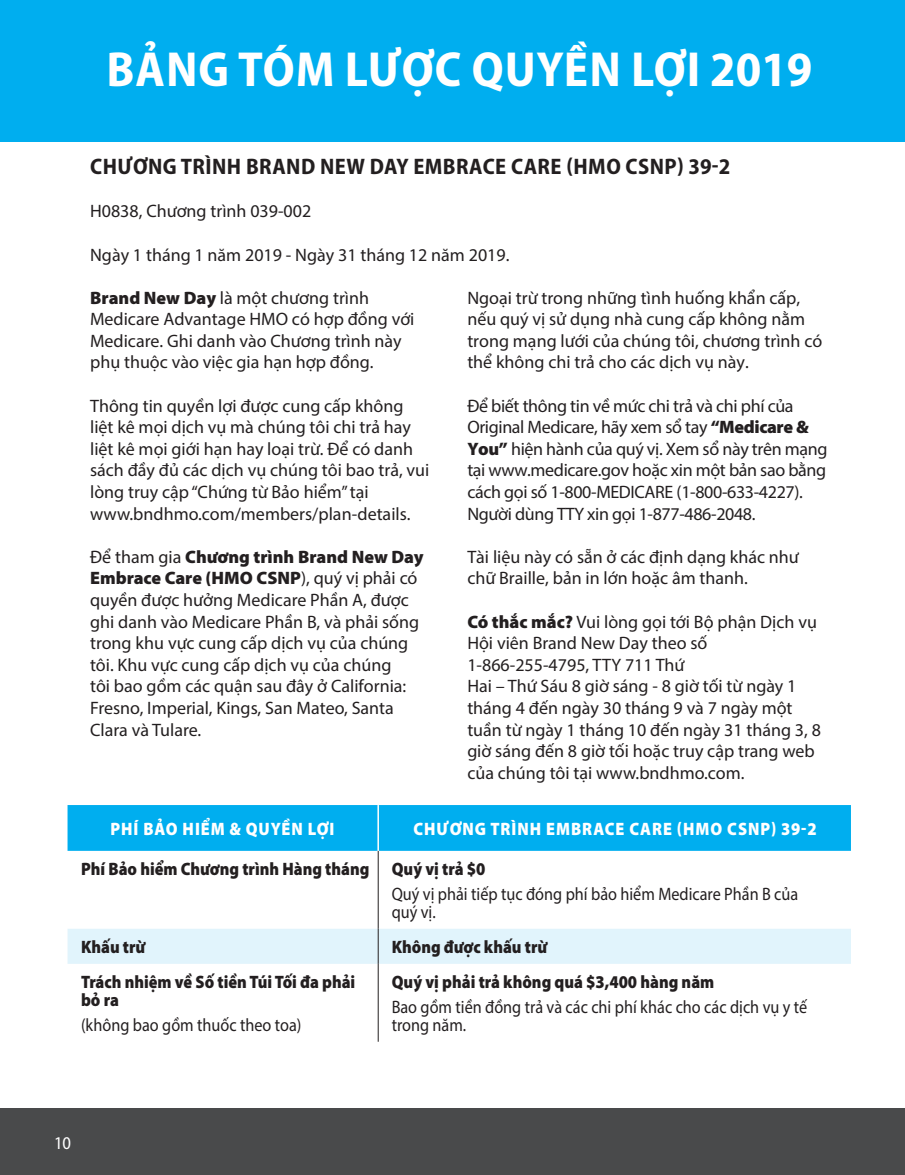
<style>
.page{position:relative;width:905px;height:1175px;background:#fff}
.page>*{position:absolute;margin:0;border:0;box-sizing:border-box;transform-origin:0 0}
.t1{font:700 semi-condensed 49.5px "Myriad Pro";letter-spacing:.01em;color:#fff}
.t2{font:700 semi-condensed 22.5px "Myriad Pro";letter-spacing:.02em;color:#231f20}
.t3{font:18px/21.6px "Myriad Pro";color:#231f20}
.t4{font:18px/21.6px "Myriad Pro";letter-spacing:-.02em;color:#231f20}
.t5{font:18px/18px "Myriad Pro";color:#231f20;scale:.9 1}
.t6{font:900 18px/18px "Myriad Pro";color:#231f20;scale:.9 1}
.t7{font:900 18px "Myriad Pro";letter-spacing:.06em;color:#fff;scale:.9 1}
.t8{font:semi-condensed 18px "Myriad Pro";color:#fff}
.s1{font-weight:900}
</style>
<div class="page">
<div style="left:0;top:1107px;width:904px;height:67px;background:#494a4b"></div>
<div style="left:0;top:0;width:904px;height:141px;background:#00aeef"></div>
<div style="left:68px;top:805px;width:782px;height:45px;background:#00aeef"></div>
<div style="left:68px;top:928px;width:782px;height:35px;background:#e1f4fc"></div>
<hr style="left:378px;top:850px;width:1px;height:78px;background:#231f20">
<hr style="left:378px;top:928px;width:1px;height:35px;background:#231f20">
<hr style="left:378px;top:963px;width:1px;height:78px;background:#231f20">
<hr style="left:377px;top:805px;width:2px;height:45px;background:#fff">
<p class="t1" style="left:106px;top:37px;width:707px">BẢNG TÓM LƯỢC QUYỀN LỢI 2019</p>
<p class="t2" style="left:90px;top:152px;width:641px">CHƯƠNG TRÌNH BRAND NEW DAY EMBRACE CARE (HMO CSNP) 39-2</p>
<p class="t3" style="left:90px;top:200px;width:223px">H0838, Chương trình 039-002</p>
<p class="t3" style="left:90px;top:243px;width:421px">Ngày 1 tháng 1 năm 2019 - Ngày 31 tháng 12 năm 2019.</p>
<p class="t3" style="left:467px;top:286px;width:356px">Ngoại trừ trong những tình huống khẩn cấp, nếu quý vị sử dụng nhà cung cấp không nằm trong mạng lưới của chúng tôi, chương trình có thể không chi trả cho các dịch vụ này.</p>
<p class="t4" style="left:467px;top:394px;width:361px">Để biết thông tin về mức chi trả và chi phí của Original Medicare, hãy xem sổ tay <span class="s1">“Medicare &amp; You”</span> hiện hành của quý vị. Xem sổ này trên mạng tạ i www.medicare.gov hoặc xin một bả n sao bằ ng cách gọi số 1-800-MEDICARE (1-800-633-4227).<br>Người dùng TTY xin gọi 1-877-486-2048.</p>
<p class="t3" style="left:467px;top:545px;width:333px">Tài liệu này có sẵn ở các định dạng khác như chữ Braille, bản in lớn hoặc âm thanh.</p>
<p class="t3" style="left:467px;top:610px;width:351px"><span class="s1">Có thắc mắc?</span> Vui lòng gọi tới Bộ phận Dịch vụ<br>Hội viên Brand New Day theo số<br>1-866-255-4795, TTY 711 Thứ</p>
<p class="t3" style="left:467px;top:675px;width:355px">Hai – Thứ Sáu 8 giờ sáng - 8 giờ tối từ ngày 1 tháng 4 đến ngày 30 tháng 9 và 7 ngày một tuần từ ngày 1 tháng 10 đến ngày 31 tháng 3, 8 giờ sáng đến 8 giờ tối hoặc truy cập trang web của chúng tôi tại www.bndhmo.com.</p>
<p class="t7" style="left:110px;top:816px;width:250px">PHÍ BẢO HIỂM &amp; QUYỀN LỢI</p>
<p class="t7" style="left:413px;top:816px;width:449px">CHƯƠNG TRÌNH EMBRACE CARE (HMO CSNP) 39-2</p>
<p class="t6" style="left:81px;top:859px;width:322px">Phí Bảo hiểm Chương trình Hàng tháng</p>
<p class="t6" style="left:392px;top:859px;width:106px">Quý vị trả $0</p>
<p class="t5" style="left:392px;top:884px;width:453px">Quý vị phải tiếp tục đóng phí bảo hiểm Medicare Phần B của quý vị.</p>
<p class="t6" style="left:81px;top:937px;width:73px">Khấu trừ</p>
<p class="t6" style="left:392px;top:937px;width:174px">Không được khấu trừ</p>
<p class="t6" style="left:81px;top:972px;width:306px">Trách nhiệm về Số tiền Túi Tối đa phải bỏ ra</p>
<p class="t5" style="left:81px;top:1015px;width:246px">(không bao gồm thuốc theo toa)</p>
<p class="t3" style="left:90px;top:286px;width:326px"><span class="s1">Brand New Day</span> là một chương trình Medicare Advantage HMO có hợp đồng với Medicare. Ghi danh vào Chương trình này phụ thuộc vào việc gia hạn hợp đồng.</p>
<p class="t3" style="left:90px;top:394px;width:341px">Thông tin quyền lợi được cung cấp không liệt kê mọi dịch vụ mà chúng tôi chi trả hay liệt kê mọi giới hạn hay loại trừ. Để có danh sách đầy đủ các dịch vụ chúng tôi bao trả, vui lòng truy cập “Chứng từ Bảo hiểm” tại</p>
<p class="t3" style="left:90px;top:502px;width:322px">www.bndhmo.com/members/plan-details.</p>
<p class="t3" style="left:90px;top:545px;width:335px">Để tham gia <span class="s1">Chương trình Brand New Day Embrace Care (HMO CSNP</span>), quý vị phả i có quyền được hưởng Medicare Phần A, được ghi danh vào Medicare Phần B, và phải sống trong khu vực cung cấp dịch vụ của chú ng tôi. Khu vực cung cấp dịch vụ của chú ng<br>tôi bao gồm các quậ n sau đây ở California:<br>Fresno, Imperial, Kings, San Mateo, Santa Clara và Tulare.</p>
<p class="t6" style="left:392px;top:972px;width:360px">Quý vị phải trả không quá $3,400 hàng năm</p>
<p class="t5" style="left:392px;top:997px;width:463px">Bao gồm tiền đồng trả và các chi phí khác cho các dịch vụ y tế trong năm.</p>
<p class="t8" style="left:54px;top:1131px;width:19px">10</p>
</div>
